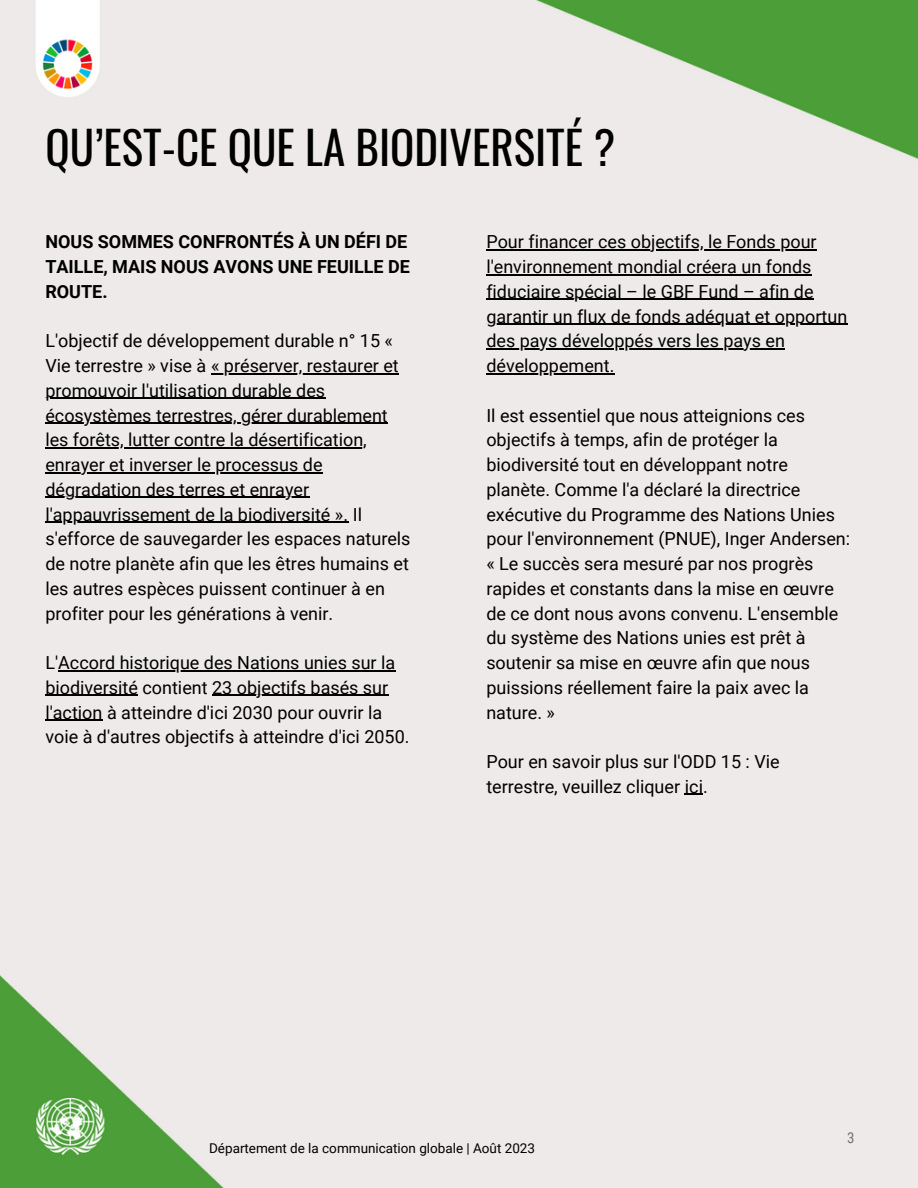
<style>
.page{position:relative;width:918px;height:1188px;background:#eeeae9}
.page>*{position:absolute;margin:0;border:0;box-sizing:border-box;transform-origin:0 0}
.t1{font:45px "Oswald";color:#000}
.t2{font:18px/24.8px "Roboto";color:#000}
.t3{font:700 18px/24.8px "Roboto";color:#000}
.t4{font:15px "Roboto Condensed";color:#737373}
.t5{font:13.5px "Roboto";color:#000}
</style>
<div class="page">
<hr style="left:211px;top:373px;width:188px;height:1px;background:#000">
<hr style="left:45px;top:398px;width:280px;height:1px;background:#000">
<hr style="left:45px;top:423px;width:343px;height:1px;background:#000">
<hr style="left:45px;top:447px;width:322px;height:2px;background:#000">
<hr style="left:45px;top:472px;width:278px;height:1px;background:#000">
<hr style="left:45px;top:497px;width:265px;height:1px;background:#000">
<hr style="left:45px;top:522px;width:304px;height:1px;background:#000">
<hr style="left:58px;top:670px;width:338px;height:1px;background:#000">
<hr style="left:45px;top:695px;width:93px;height:1px;background:#000">
<hr style="left:212px;top:695px;width:176px;height:1px;background:#000">
<hr style="left:45px;top:720px;width:58px;height:1px;background:#000">
<hr style="left:486px;top:249px;width:331px;height:2px;background:#000">
<hr style="left:486px;top:274px;width:326px;height:1px;background:#000">
<hr style="left:486px;top:299px;width:328px;height:1px;background:#000">
<hr style="left:486px;top:324px;width:362px;height:1px;background:#000">
<hr style="left:486px;top:348px;width:299px;height:2px;background:#000">
<hr style="left:486px;top:373px;width:129px;height:1px;background:#000">
<svg style="left:685px;top:794px;width:18px;height:1px"></svg>
<p class="t1" style="left:45px;top:113px;width:571px">QU’EST-CE QUE LA BIODIVERSITÉ ?</p>
<p class="t3" style="left:45px;top:230px;width:366px">NOUS SOMMES CONFRONTÉS À UN DÉFI DE<br>TAILLE, MAIS NOUS AVONS UNE FEUILLE DE<br>ROUTE.</p>
<p class="t2" style="left:45px;top:329px;width:367px">L'objectif de développement durable n° 15 « Vie terrestre » vise à « préserver, restaurer et promouvoir l'utilisation durable des écosystèmes terrestres, gérer durablement les forêts, lutter contre la désertification, enrayer et inverser le processus de dégradation des terres et enrayer l'appauvrissement de la biodiversité ». Il s'efforce de sauvegarder les espaces naturels de notre planète afin que les êtres humains et les autres espèces puissent continuer à en profiter pour les générations à venir.</p>
<p class="t2" style="left:45px;top:651px;width:366px">L'Accord historique des Nations unies sur la biodiversité contient 23 objectifs basés sur l'action à atteindre d'ici 2030 pour ouvrir la voie à d'autres objectifs à atteindre d'ici 2050.</p>
<p class="t2" style="left:486px;top:230px;width:362px">Pour financer ces objectifs, le Fonds pour l'environnement mondial créera un fonds fiduciaire spécial – le GBF Fund – afin de garantir un flux de fonds adéquat et opportun des pays développés vers les pays en développement.</p>
<p class="t2" style="left:486px;top:403px;width:365px">Il est essentiel que nous atteignions ces objectifs à temps, afin de protéger la biodiversité tout en développant notre planète. Comme l'a déclaré la directrice exécutive du Programme des Nations Unies pour l'environnement (PNUE), Inger Andersen: « Le succès sera mesuré par nos progrès rapides et constants dans la mise en œuvre de ce dont nous avons convenu. L'ensemble du système des Nations unies est prêt à soutenir sa mise en œuvre afin que nous puissions réellement faire la paix avec la nature. »</p>
<p class="t2" style="left:486px;top:750px;width:295px">Pour en savoir plus sur l'ODD 15 : Vie terrestre, veuillez cliquer ici.</p>
<p class="t5" style="left:209px;top:1140px;width:327px">Département de la communication globale | Août 2023</p>
<p class="t4" style="left:847px;top:1129px;width:9px">3</p>
</div>
